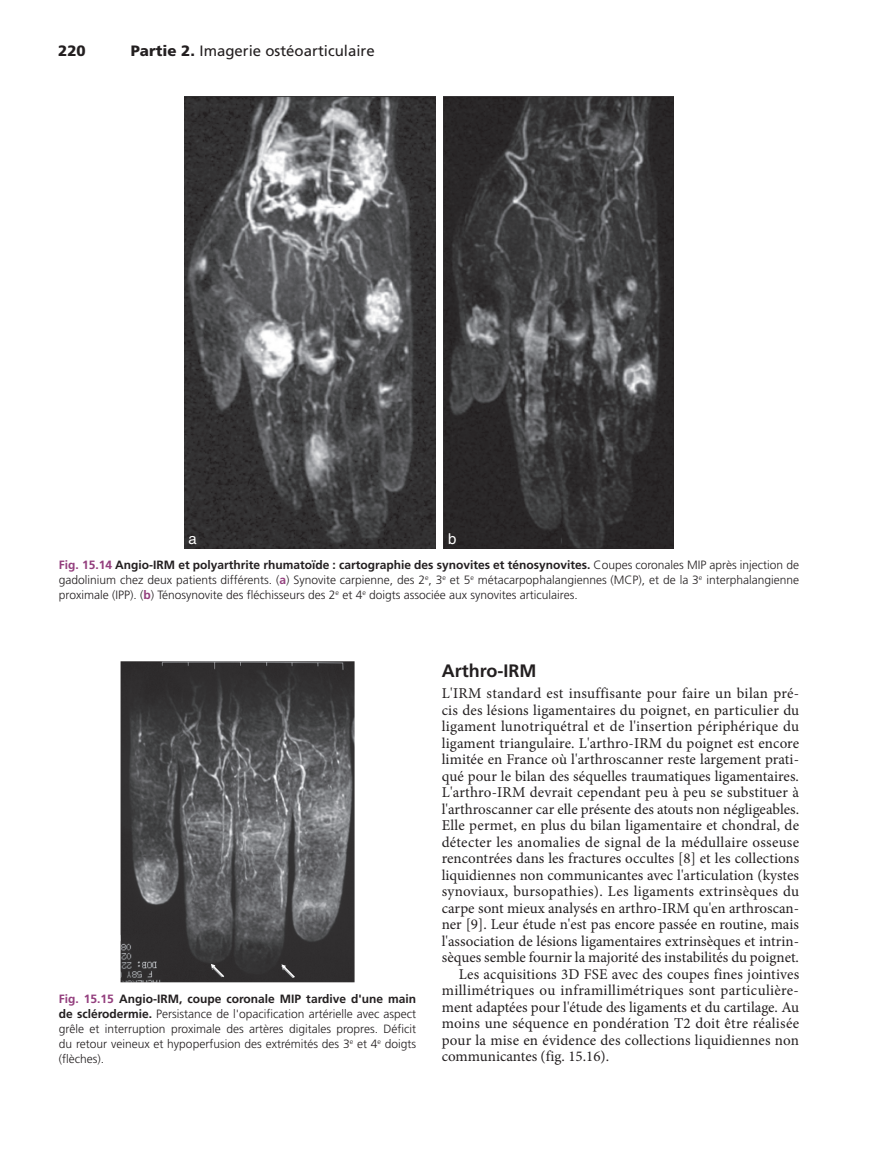
<style>
.page{position:relative;width:890px;height:1158px;background:#fff}
.page>*{position:absolute;margin:0;border:0;box-sizing:border-box;transform-origin:0 0}
.t1{font:700 18px "Frutiger LT Std";color:#231f20}
.t2{font:15px "Minion Pro";letter-spacing:.005em;color:#231f20}
.t3{font:15px "Frutiger LT Std";color:#231f20}
.t4{font:900 15px "Frutiger LT Std";color:#231f20}
.t5{font:15px "Helvetica";color:#fff}
.t6{font:300 12px/15px "Frutiger LT Std";color:#231f20;text-align:justify}
.s1{font-weight:900}
.s2{font-weight:700;color:#933e7d}
.s3{font-weight:700}
</style>
<div class="page">
<img style="left:444px;top:96px;width:229px;height:452px">
<img style="left:184px;top:96px;width:251px;height:452px">
<img style="left:121px;top:661px;width:233px;height:321px">
<svg style="left:211px;top:963px;width:13px;height:14px"></svg>
<svg style="left:281px;top:964px;width:14px;height:14px"></svg>
<p class="t4" style="left:58px;top:42px;width:29px">220</p>
<p class="t3" style="left:131px;top:42px;width:245px"><span class="s1">Partie 2.</span> Imagerie ostéoarticulaire</p>
<p class="t5" style="left:189px;top:530px;width:10px">a</p>
<p class="t5" style="left:448px;top:530px;width:10px">b</p>
<p class="t6" style="left:59px;top:558px;width:741px"><span class="s2">Fig. 15.14</span> <span class="s3">Angio-IRM et polyarthrite rhumatoïde : cartographie des synovites et ténosynovites.</span> Coupes coronales MIP après injection de gadolinium chez deux patients différents. (<span class="s2">a</span>) Synovite carpienne, des 2<sup>e</sup>, 3<sup>e</sup> et 5<sup>e</sup> métacarpophalangiennes (MCP), et de la 3<sup>e</sup> interphalangienne proximale (IPP). (<span class="s2">b</span>) Ténosynovite des fléchisseurs des 2<sup>e</sup> et 4<sup>e</sup> doigts associée aux synovites articulaires.</p>
<p class="t6" style="left:59px;top:991px;width:359px"><span class="s2">Fig. 15.15</span> <span class="s3">Angio-IRM, coupe coronale MIP tardive d'une main de sclérodermie.</span> Persistance de l'opacification artérielle avec aspect grêle et interruption proximale des artères digitales propres. Déficit du retour veineux et hypoperfusion des extrémités des 3<sup>e</sup> et 4<sup>e</sup> doigts (flèches).</p>
<p class="t1" style="left:442px;top:660px;width:96px">Arthro-IRM</p>
<p class="t2" style="left:442px;top:683px;width:359px">L'IRM standard est insuffisante pour faire un bilan pré-</p>
<p class="t2" style="left:442px;top:700px;width:359px">cis des lésions ligamentaires du poignet, en particulier du</p>
<p class="t2" style="left:442px;top:716px;width:359px">ligament lunotriquétral et de l'insertion périphérique du</p>
<p class="t2" style="left:442px;top:733px;width:359px">ligament triangulaire. L'arthro-IRM du poignet est encore</p>
<p class="t2" style="left:442px;top:749px;width:359px">limitée en France où l'arthroscanner reste largement prati-</p>
<p class="t2" style="left:442px;top:766px;width:359px">qué pour le bilan des séquelles traumatiques ligamentaires.</p>
<p class="t2" style="left:442px;top:782px;width:359px">L'arthro-IRM devrait cependant peu à peu se substituer à</p>
<p class="t2" style="left:442px;top:799px;width:359px">l'arthroscanner car elle présente des atouts non négligeables.</p>
<p class="t2" style="left:442px;top:815px;width:359px">Elle permet, en plus du bilan ligamentaire et chondral, de</p>
<p class="t2" style="left:442px;top:832px;width:359px">détecter les anomalies de signal de la médullaire osseuse</p>
<p class="t2" style="left:442px;top:848px;width:359px">rencontrées dans les fractures occultes [8] et les collections</p>
<p class="t2" style="left:442px;top:865px;width:358px">liquidiennes non communicantes avec l'articulation (kystes</p>
<p class="t2" style="left:442px;top:881px;width:359px">synoviaux, bursopathies). Les ligaments extrinsèques du</p>
<p class="t2" style="left:442px;top:898px;width:359px">carpe sont mieux analysés en arthro-IRM qu'en arthroscan-</p>
<p class="t2" style="left:442px;top:914px;width:358px">ner [9]. Leur étude n'est pas encore passée en routine, mais</p>
<p class="t2" style="left:442px;top:931px;width:359px">l'association de lésions ligamentaires extrinsèques et intrin-</p>
<p class="t2" style="left:442px;top:947px;width:359px">sèques semble fournir la majorité des instabilités du poignet.</p>
<p class="t2" style="left:459px;top:964px;width:342px">Les acquisitions 3D FSE avec des coupes fines jointives</p>
<p class="t2" style="left:442px;top:980px;width:359px">millimétriques ou inframillimétriques sont particulière-</p>
<p class="t2" style="left:442px;top:997px;width:359px">ment adaptées pour l'étude des ligaments et du cartilage. Au</p>
<p class="t2" style="left:442px;top:1013px;width:359px">moins une séquence en pondération T2 doit être réalisée</p>
<p class="t2" style="left:442px;top:1030px;width:359px">pour la mise en évidence des collections liquidiennes non</p>
<p class="t2" style="left:442px;top:1046px;width:169px">communicantes (fig. 15.16).</p>
</div>
